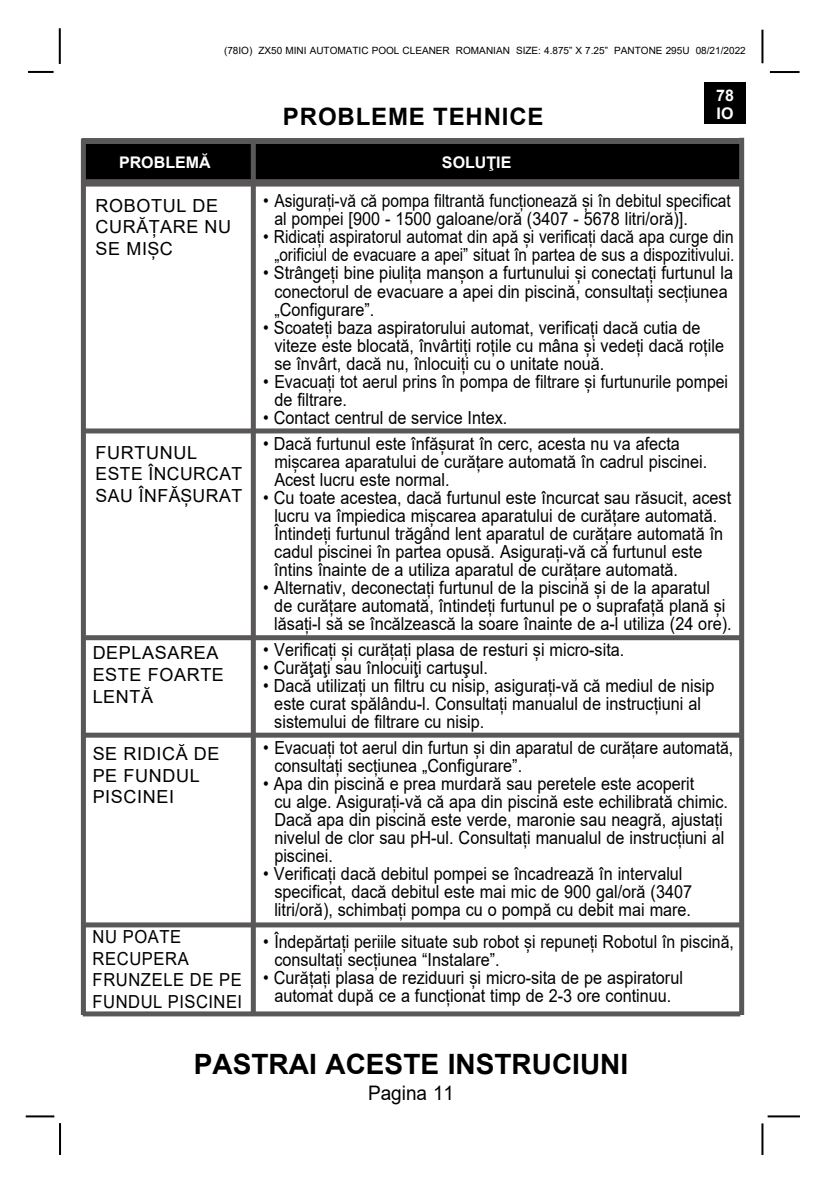
<style>
.page{position:relative;width:836px;height:1191px;background:#fff}
.page>*{position:absolute;margin:0;border:0;box-sizing:border-box;transform-origin:0 0}
.t1{font:700 28px "Arial";color:#000}
.t2{font:700 24px "Arial";letter-spacing:.035em;color:#000}
.t3{font:20px "Arial";color:#000;scale:.95 1}
.t4{font:18px/18px "Arial";color:#000;scale:.9 1}
.t5{font:18px/21.6px "Arial";letter-spacing:.035em;color:#000}
.t6{font:18px/21.6px "Arial";letter-spacing:.035em;color:#000;scale:.92 1}
.t7{font:18px/21.6px "Arial";letter-spacing:.03em;color:#000}
.t8{font:700 16px/18px "Arial";color:#fff}
.t9{font:10px "Arial";color:#000}
</style>
<div class="page">
<hr style="left:767px;top:1115px;width:32px;height:2px;background:#000">
<hr style="left:769px;top:71px;width:30px;height:2px;background:#000">
<hr style="left:761px;top:30px;width:2px;height:33px;background:#000">
<hr style="left:761px;top:1123px;width:2px;height:32px;background:#000">
<hr style="left:28px;top:71px;width:26px;height:2px;background:#000">
<hr style="left:59px;top:28px;width:2px;height:36px;background:#000">
<hr style="left:59px;top:1123px;width:2px;height:32px;background:#000">
<hr style="left:26px;top:1115px;width:28px;height:2px;background:#000">
<div style="left:704px;top:83px;width:41px;height:41px;background:#000"></div>
<div style="left:81px;top:138px;width:658px;height:7px;background:#595757"></div>
<div style="left:83px;top:144px;width:656px;height:37px;background:#000"></div>
<div style="left:251px;top:139px;width:5px;height:876px;background:#595757"></div>
<div style="left:83px;top:179px;width:658px;height:7px;background:#595757"></div>
<div style="left:84px;top:732px;width:655px;height:5px;background:#595757"></div>
<div style="left:83px;top:428px;width:657px;height:5px;background:#595757"></div>
<div style="left:83px;top:1011px;width:657px;height:5px;background:#595757"></div>
<div style="left:81px;top:139px;width:5px;height:876px;background:#595757"></div>
<svg style="left:738px;top:138px;width:5px;height:877px;fill:#595757"></svg>
<div style="left:83px;top:922px;width:658px;height:5px;background:#595757"></div>
<div style="left:85px;top:635px;width:657px;height:5px;background:#595757"></div>
<p class="t9" style="left:224px;top:44px;width:523px">(78IO) ZX50 MINI AUTOMATIC POOL CLEANER ROMANIAN SIZE: 4.875” X 7.25” PANTONE 295U 08/21/2022</p>
<p class="t8" style="left:716px;top:86px;width:19px">78<br>IO</p>
<h2 class="t2" style="left:283px;top:99px;width:262px">PROBLEME TEHNICE</h2>
<p class="t8" style="left:119px;top:153px;width:93px">PROBLEMĂ</p>
<p class="t8" style="left:442px;top:153px;width:71px">SOLUŢIE</p>
<p class="t4" style="left:274px;top:192px;width:508px;text-indent:-11px">• Asigurați-vă că pompa filtrantă funcționează și în debitul specificat al pompei [900 - 1500 galoane/oră (3407 - 5678 litri/oră)].</p>
<p class="t4" style="left:263px;top:228px;width:525px;text-align:right">• Ridicați aspiratorul automat din apă și verificați dacă apa curge din „orificiul de evacuare a apei” situat în partea de sus a dispozitivului.</p>
<p class="t4" style="left:274px;top:264px;width:511px;text-indent:-11px">• Strângeți bine piulița manșon a furtunului și conectați furtunul la conectorul de evacuare a apei din piscină, consultați secțiunea „Configurare”.</p>
<p class="t4" style="left:274px;top:318px;width:501px;text-indent:-11px">• Scoateți baza aspiratorului automat, verificați dacă cutia de viteze este blocată, învârtiți roțile cu mâna și vedeți dacă roțile se învârt, dacă nu, înlocuiți cu o unitate nouă.</p>
<p class="t4" style="left:274px;top:372px;width:505px;text-indent:-11px">• Evacuați tot aerul prins în pompa de filtrare și furtunurile pompei de filtrare.</p>
<p class="t4" style="left:263px;top:408px;width:272px">• Contact centrul de service Intex.</p>
<p class="t4" style="left:274px;top:434px;width:482px;text-indent:-11px">• Dacă furtunul este înfășurat în cerc, acesta nu va afecta mișcarea aparatului de curățare automată în cadrul piscinei.<br>Acest lucru este normal.</p>
<p class="t4" style="left:274px;top:488px;width:509px;text-indent:-11px">• Cu toate acestea, dacă furtunul este încurcat sau răsucit, acest lucru va împiedica mișcarea aparatului de curățare automată.<br>Întindeți furtunul trăgând lent aparatul de curățare automată în cadul piscinei în partea opusă. Asigurați-vă că furtunul este întins înainte de a utiliza aparatul de curățare automată.</p>
<p class="t4" style="left:274px;top:578px;width:509px;text-indent:-11px">• Alternativ, deconectați furtunul de la piscină și de la aparatul de curățare automată, întindeți furtunul pe o suprafață plană și lăsați-l să se încălzească la soare înainte de a-l utiliza (24 ore).</p>
<p class="t4" style="left:263px;top:640px;width:402px">• Verificați și curățați plasa de resturi și micro-sita.</p>
<p class="t4" style="left:263px;top:658px;width:251px">• Curăţaţi sau înlocuiţi cartuşul.</p>
<p class="t4" style="left:274px;top:676px;width:490px;text-indent:-11px">• Dacă utilizați un filtru cu nisip, asigurați-vă că mediul de nisip este curat spălându-l. Consultați manualul de instrucțiuni al sistemului de filtrare cu nisip.</p>
<p class="t4" style="left:274px;top:738px;width:511px;text-indent:-11px">• Evacuați tot aerul din furtun și din aparatul de curățare automată, consultați secțiunea „Configurare”.</p>
<p class="t4" style="left:274px;top:774px;width:505px;text-indent:-11px">• Apa din piscină e prea murdară sau peretele este acoperit<br>cu alge. Asigurați-vă că apa din piscină este echilibrată chimic.<br>Dacă apa din piscină este verde, maronie sau neagră, ajustați nivelul de clor sau pH-ul. Consultați manualul de instrucțiuni al piscinei.</p>
<p class="t4" style="left:274px;top:864px;width:465px;text-indent:-11px">• Verificați dacă debitul pompei se încadrează în intervalul specificat, dacă debitul este mai mic de 900 gal/oră (3407 litri/oră), schimbați pompa cu o pompă cu debit mai mare.</p>
<p class="t4" style="left:274px;top:932px;width:512px;text-indent:-11px">• Îndepărtați periile situate sub robot și repuneți Robotul în piscină, consultați secțiunea “Instalare”.</p>
<p class="t4" style="left:263px;top:968px;width:467px;text-align:center">• Curățați plasa de reziduuri și micro-sita de pe aspiratorul automat după ce a funcționat timp de 2-3 ore continuu.</p>
<p class="t5" style="left:95px;top:194px;width:137px">ROBOTUL DE<br>CURĂȚARE NU<br>SE MIȘC</p>
<p class="t7" style="left:95px;top:441px;width:148px">FURTUNUL<br>ESTE ÎNCURCAT<br>SAU ÎNFĂȘURAT</p>
<p class="t5" style="left:93px;top:642px;width:133px">DEPLASAREA<br>ESTE FOARTE<br>LENTĂ</p>
<p class="t5" style="left:93px;top:743px;width:128px">SE RIDICĂ DE<br>PE FUNDUL<br>PISCINEI</p>
<p class="t6" style="left:93px;top:926px;width:164px">NU POATE<br>RECUPERA<br>FRUNZELE DE PE<br>FUNDUL PISCINEI</p>
<h1 class="t1" style="left:194px;top:1044px;width:436px">PASTRAI ACESTE INSTRUCIUNI</h1>
<p class="t3" style="left:368px;top:1079px;width:92px">Pagina 11</p>
</div>
